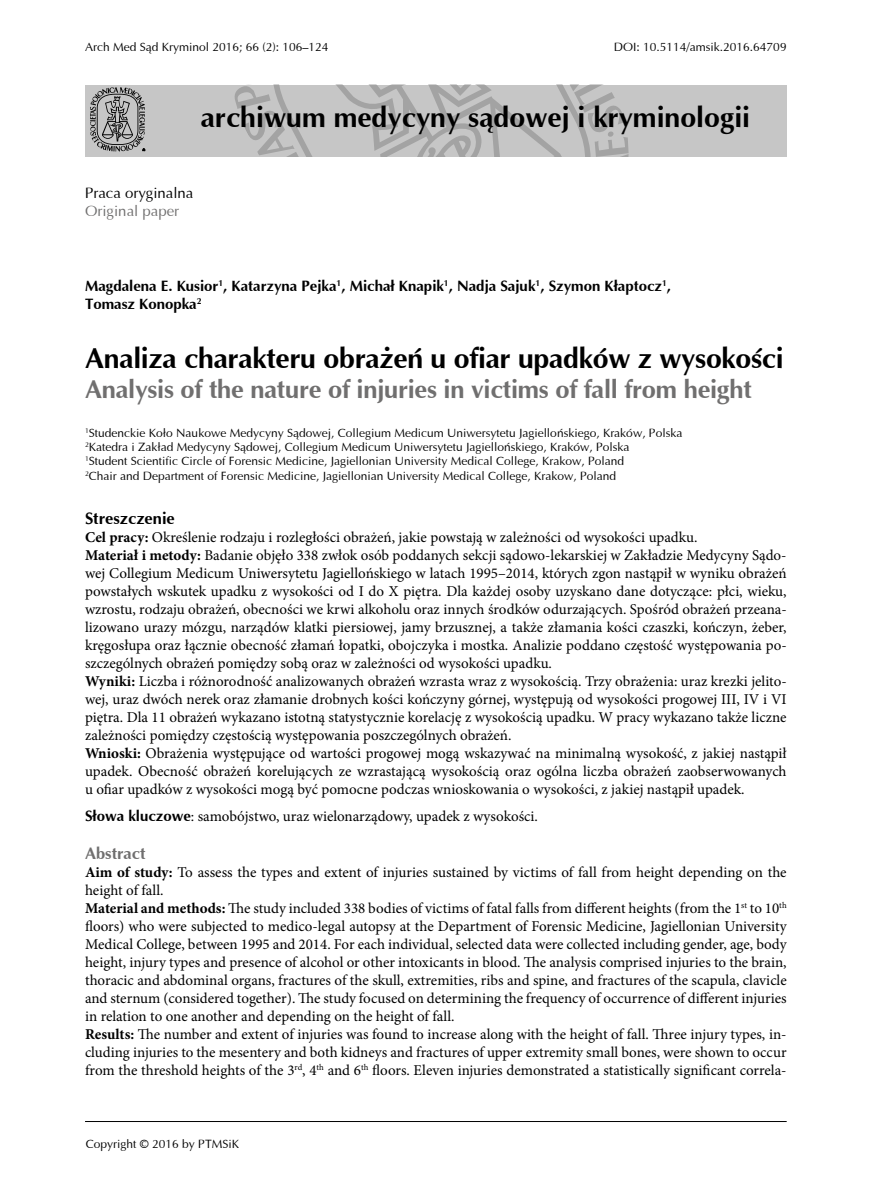
<style>
.page{position:relative;width:893px;height:1191px;background:#fff}
.page>*{position:absolute;margin:0;border:0;box-sizing:border-box;transform-origin:0 0}
.t1{font:700 28.5px "Ottawa";letter-spacing:-.01em;color:#000}
.t2{font:700 25.5px "Ottawa";letter-spacing:-.01em;color:#706f6f}
.t3{font:700 16.5px "Ottawa";color:#000}
.t4{font:700 16.5px "Ottawa";color:#706f6f}
.t5{font:15px/18px "Minion Pro";color:#000}
.t6{font:700 15px/18px "Ottawa";color:#000}
.t7{font:15px "Ottawa";color:#000}
.t8{font:15px "Ottawa";color:#706f6f}
.t9{font:12px/14.4px "Ottawa";color:#000}
.s1{font-weight:700}
.s2{font-family:"Ottawa";font-weight:700}
</style>
<div class="page">
<div style="left:85px;top:85px;width:702px;height:71px;background:#c6c6c6"></div>
<svg style="left:234px;top:85px;width:395px;height:71px"></svg>
<svg style="left:90px;top:87px;width:55px;height:64px"></svg>
<hr style="left:85px;top:1121px;width:702px;height:1px;background:#000">
<p class="t9" style="left:85px;top:40px;width:245px">Arch Med Sąd Kryminol 2016; 66 (2): 106–124</p>
<p class="t9" style="left:614px;top:40px;width:174px">DOI: 10.5114/amsik.2016.64709</p>
<h1 class="t1" style="left:201px;top:99px;width:551px">archiwum medycyny sądowej i kryminologii</h1>
<p class="t7" style="left:85px;top:183px;width:110px">Praca oryginalna</p>
<p class="t8" style="left:85px;top:202px;width:96px">Original paper</p>
<p class="t6" style="left:85px;top:277px;width:587px">Magdalena E. Kusior<sup>1</sup>, Katarzyna Pejka<sup>1</sup>, Michał Knapik<sup>1</sup>, Nadja Sajuk<sup>1</sup>, Szymon Kłaptocz<sup>1</sup>,<br>Tomasz Konopka<sup>2</sup></p>
<h1 class="t1" style="left:85px;top:340px;width:700px">Analiza charakteru obrażeń u ofiar upadków z wysokości</h1>
<h2 class="t2" style="left:85px;top:373px;width:668px">Analysis of the nature of injuries in victims of fall from height</h2>
<p class="t9" style="left:85px;top:425px;width:599px"><sup>1</sup>Studenckie Koło Naukowe Medycyny Sądowej, Collegium Medicum Uniwersytetu Jagiellońskiego, Kraków, Polska <sup>2</sup>Katedra i Zakład Medycyny Sądowej, Collegium Medicum Uniwersytetu Jagiellońskiego, Kraków, Polska<br><sup>1</sup>Student Scientific Circle of Forensic Medicine, Jagiellonian University Medical College, Krakow, Poland<br><sup>2</sup>Chair and Department of Forensic Medicine, Jagiellonian University Medical College, Krakow, Poland</p>
<p class="t3" style="left:85px;top:507px;width:91px">Streszczenie</p>
<p class="t5" style="left:85px;top:528px;width:703px"><span class="s1">Cel pracy:</span> Określenie rodzaju i rozległości obrażeń, jakie powstają w zależności od wysokości upadku.<br><span class="s1">Materiał i metody:</span> Badanie objęło 338 zwłok osób poddanych sekcji sądowo-lekarskiej w Zakładzie Medycyny Sądo&shy;wej Collegium Medicum Uniwersytetu Jagiellońskiego w latach 1995–2014, których zgon nastąpił w wyniku obrażeń powstałych wskutek upadku z wysokości od I do X piętra. Dla każdej osoby uzyskano dane dotyczące: płci, wieku, wzrostu, rodzaju obrażeń, obecności we krwi alkoholu oraz innych środków odurzających. Spośród obrażeń przeana&shy;lizowano urazy mózgu, narządów klatki piersiowej, jamy brzusznej, a także złamania kości czaszki, kończyn, żeber, kręgosłupa oraz łącznie obecność złamań łopatki, obojczyka i mostka. Analizie poddano częstość występowania po&shy;szczególnych obrażeń pomiędzy sobą oraz w zależności od wysokości upadku.<br><span class="s1">Wyniki:</span> Liczba i różnorodność analizowanych obrażeń wzrasta wraz z wysokością. Trzy obrażenia: uraz krezki jelito&shy;wej, uraz dwóch nerek oraz złamanie drobnych kości kończyny górnej, występują od wysokości progowej III, IV i VI piętra. Dla 11 obrażeń wykazano istotną statystycznie korelację z wysokością upadku. W pracy wykazano także liczne zależności pomiędzy częstością występowania poszczególnych obrażeń.<br><span class="s1">Wnioski:</span> Obrażenia występujące od wartości progowej mogą wskazywać na minimalną wysokość, z jakiej nastąpił upadek. Obecność obrażeń korelujących ze wzrastającą wysokością oraz ogólna liczba obrażeń zaobserwowanych u ofiar upadków z wysokości mogą być pomocne podczas wnioskowania o wysokości, z jakiej nastąpił upadek.</p>
<p class="t5" style="left:85px;top:807px;width:454px"><span class="s2">Słowa kluczowe</span>: samobójstwo, uraz wielonarządowy, upadek z wysokości.</p>
<p class="t4" style="left:85px;top:842px;width:62px">Abstract</p>
<p class="t5" style="left:85px;top:862px;width:703px"><span class="s1">Aim of study:</span> To assess the types and extent of injuries sustained by victims of fall from height depending on the height of fall.<br><span class="s1">Material and methods:</span> The study included 338 bodies of victims of fatal falls from different heights (from the 1<sup>st</sup> to 10<sup>th </sup>floors) who were subjected to medico-legal autopsy at the Department of Forensic Medicine, Jagiellonian University Medical College, between 1995 and 2014. For each individual, selected data were collected including gender, age, body height, injury types and presence of alcohol or other intoxicants in blood. The analysis comprised injuries to the brain, thoracic and abdominal organs, fractures of the skull, extremities, ribs and spine, and fractures of the scapula, clavicle and sternum (considered together). The study focused on determining the frequency of occurrence of different injuries in relation to one another and depending on the height of fall.<br><span class="s1">Results:</span> The number and extent of injuries was found to increase along with the height of fall. Three injury types, in&shy;cluding injuries to the mesentery and both kidneys and fractures of upper extremity small bones, were shown to occur from the threshold heights of the 3<sup>rd</sup>, 4<sup>th</sup> and 6<sup>th</sup> floors. Eleven injuries demonstrated a statistically significant correla-</p>
<p class="t9" style="left:86px;top:1136px;width:155px">Copyright © 2016 by PTMSiK</p>
</div>
